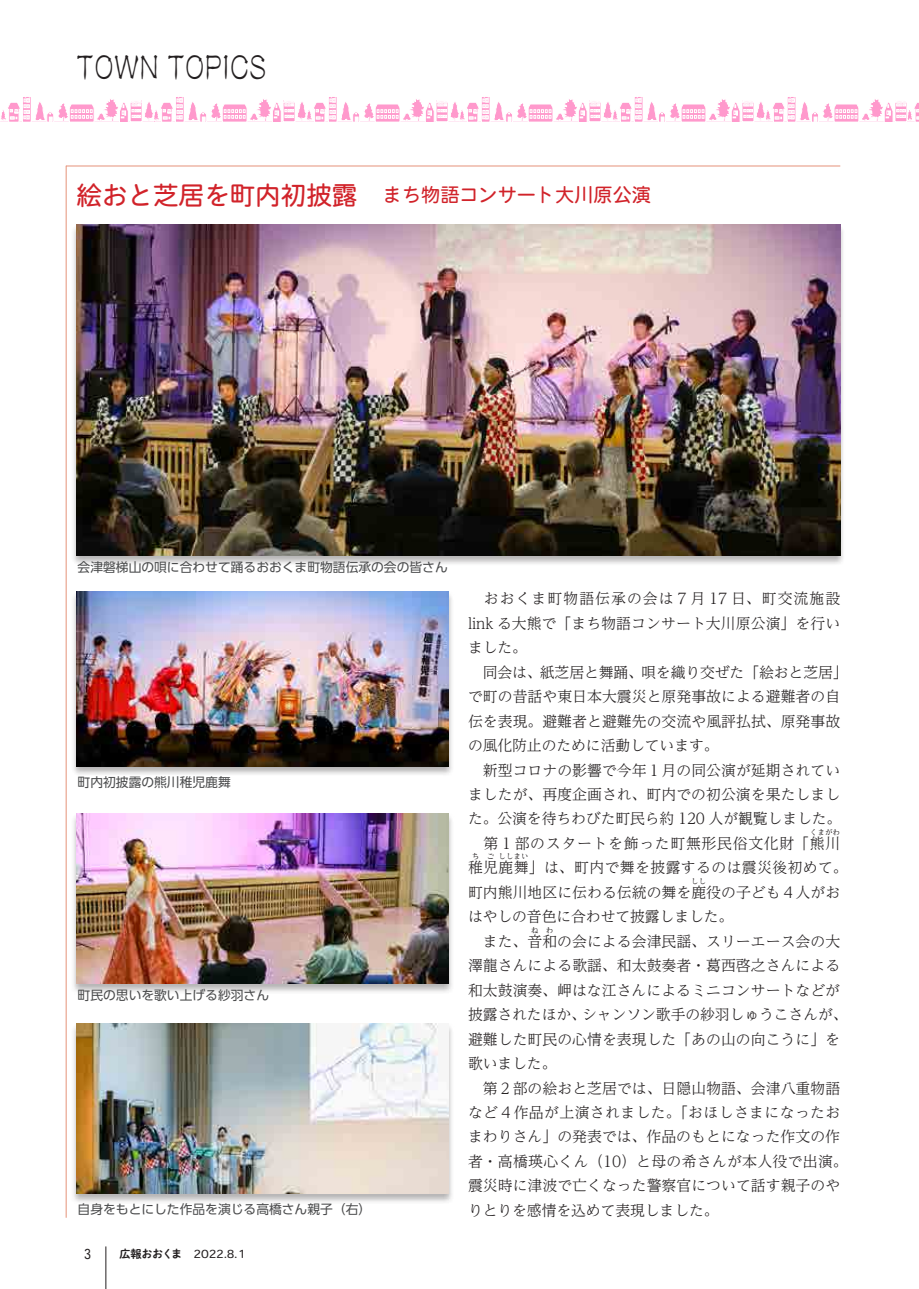
<style>
.page{position:relative;width:919px;height:1289px;background:#fff}
.page>*{position:absolute;margin:0;border:0;box-sizing:border-box;transform-origin:0 0}
.t1{font:31.95px "Reisho E1 Std";color:#231f20;scale:.8 1}
.t2{font:25.5px "Heisei Maru Go Std W4";color:#d1232a}
.t3{font:19.2px "Heisei Maru Go Std W4";color:#d1232a}
.t4{font:300 14.85px/24.5px "UD Reimin Pr 6 N";color:#231f20}
.t5{font:300 14.85px "UD Reimin Pr 6 N";letter-spacing:.025em;color:#231f20}
.t6{font:13.8px "Heisei Maru Go Std W4";color:#231f20;scale:.8 1}
.t7{font:12.75px "UD Shin Go Pr 6 N";color:#4b4c4d}
.t8{font:11.1px "Heisei Maru Go Std W4";color:#231f20}
.t9{font:11.1px "P Shuei NM Go Std N B";letter-spacing:-.035em;color:#231f20}
.t10{font:300 7.5px "UD Reimin Pr 6 N";letter-spacing:.005em;color:#231f20}
</style>
<div class="page">
<div style="left:71px;top:813px;width:383px;height:181px;background:#231f20;opacity:.33"></div>
<img style="left:77px;top:813px;width:372px;height:170px">
<div style="left:71px;top:224px;width:774px;height:342px;background:#231f20;opacity:.33"></div>
<img style="left:77px;top:224px;width:763px;height:331px">
<div style="left:71px;top:1022px;width:383px;height:181px;background:#231f20;opacity:.33"></div>
<img style="left:77px;top:1023px;width:372px;height:170px">
<hr style="left:66px;top:166px;width:774px;height:1px;background:#e59279">
<hr style="left:66px;top:166px;width:1px;height:1051px;background:#e59279">
<div style="left:71px;top:590px;width:383px;height:186px;background:#231f20;opacity:.33"></div>
<img style="left:77px;top:591px;width:372px;height:175px">
<svg style="left:0;top:97px;width:919px;height:25px"></svg>
<hr style="left:106px;top:1246px;width:1px;height:42px;background:#231f20">
<h1 class="t1" style="left:77px;top:44px;width:239px">TOWN TOPICS</h1>
<h2 class="t2" style="left:77px;top:178px;width:308px">絵おと芝居を町内初披露　</h2>
<p class="t3" style="left:383px;top:182px;width:269px">まち物語コンサート大川原公演</p>
<p class="t7" style="left:78px;top:556px;width:371px">会津磐梯山の唄に合わせて踊るおおくま町物語伝承の会の皆さん</p>
<p class="t7" style="left:78px;top:771px;width:155px">町内初披露の熊川稚児鹿舞</p>
<p class="t7" style="left:78px;top:985px;width:193px">町民の思いを歌い上げる紗羽さん</p>
<p class="t7" style="left:78px;top:1198px;width:295px">自身をもとにした作品を演じる高橋さん親子（右(</p>
<p class="t8" style="left:193px;top:1245px;width:53px">2022.8.1</p>
<p class="t9" style="left:119px;top:1245px;width:64px">広報おおくま</p>
<p class="t6" style="left:84px;top:1243px;width:11px">3</p>
<p class="t4" style="left:468px;top:586px;width:381px">　おおくま町物語伝承の会は 7 月 17 日、町交流施設link る大熊で「まち物語コンサート大川原公演」を行いました。<br>　同会は、紙芝居と舞踊、唄を織り交ぜた「絵おと芝居「で町の昔話や東日本大震災と原発事故による避難者の自伝を表現。避難者と避難先の交流や風評払拭、原発事故の風化防止のために活動しています。<br>　新型コロナの影響で今年１月の同公演が延期されていましたが、再度企画され、町内での初公演を果たしました。公演を待ちわびた町民ら約 120 人が観覧しました。　第１部のスタートを飾った町無形民俗文化財「熊川</p>
<p class="t10" style="left:809px;top:826px;width:32px">くまがわ</p>
<p class="t5" style="left:468px;top:855px;width:381px">稚児鹿舞」は、町内で舞を披露するのは震災後初めて。</p>
<p class="t10" style="left:471px;top:850px;width:24px">ち ご</p>
<p class="t10" style="left:498px;top:850px;width:31px">ししまい</p>
<p class="t4" style="left:468px;top:879px;width:374px">町内熊川地区に伝わる伝統の舞を鹿役の子ども４人がお</p>
<p class="t10" style="left:691px;top:874px;width:16px">しし</p>
<p class="t4" style="left:468px;top:903px;width:374px">はやしの音色に合わせて披露しました。<br>　また、音和の会による会津民謡、スリーエース会の大</p>
<p class="t10" style="left:531px;top:923px;width:24px">ね わ</p>
<p class="t4" style="left:468px;top:952px;width:374px">澤龍さんによる歌謡、和太鼓奏者・葛西啓之さんによる</p>
<p class="t4" style="left:468px;top:977px;width:373px">和太鼓演奏、岬はな江さんによるミニコンサートなどが</p>
<p class="t4" style="left:582px;top:1001px;width:267px">シャンソン歌手の紗羽しゅうこさんが、</p>
<p class="t4" style="left:468px;top:1001px;width:381px">披露されたほか、<br>避難した町民の心情を表現した「あの山の向こうに」を歌いました。<br>　第２部の絵おと芝居では、日隠山物語、会津八重物語など４作品が上演されました。「おほしさまになったおまわりさん」の発表では、作品のもとになった作文の作者・高橋瑛心くん（10）と母の希さんが本人役で出演。震災時に津波で亡くなった警察官について話す親子のやりとりを感情を込めて表現しました。</p>
</div>
